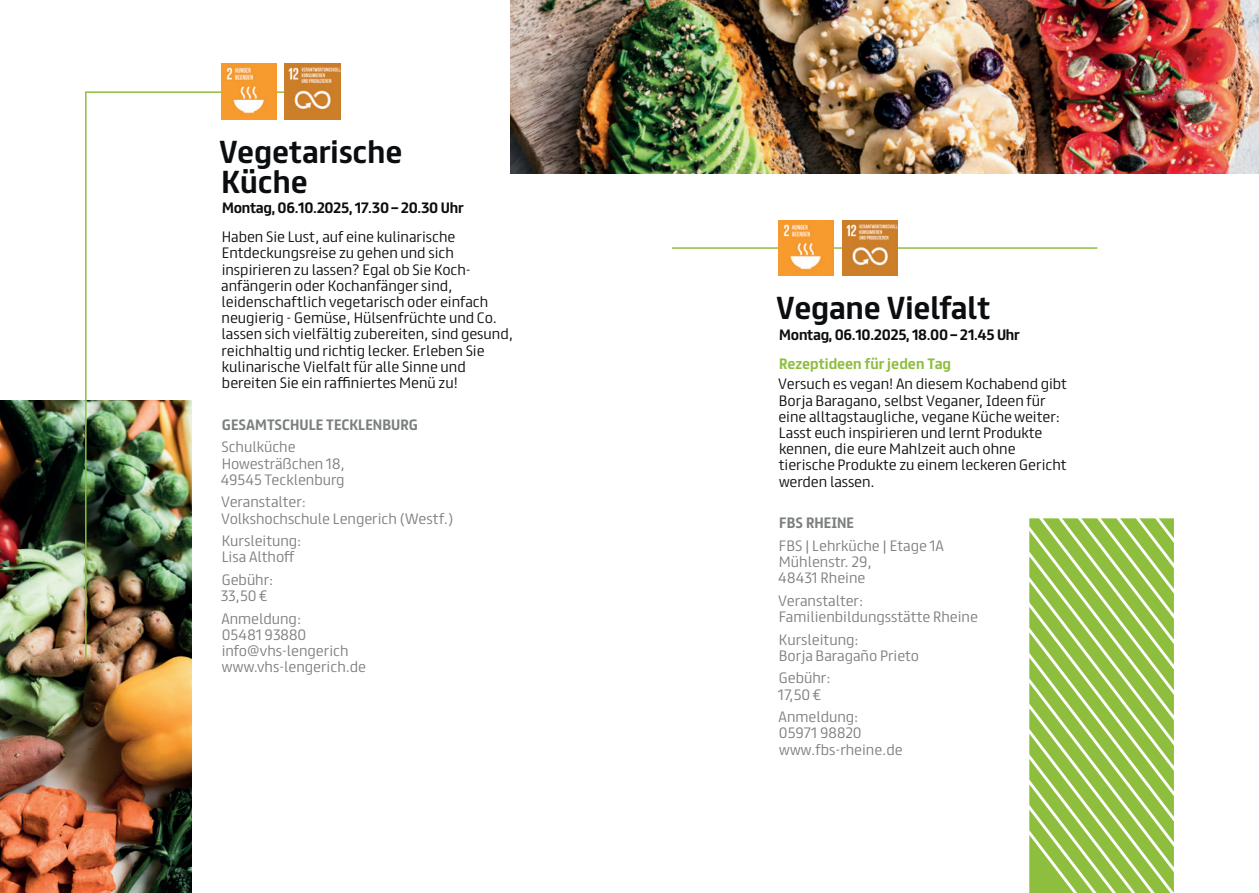
<style>
.page{position:relative;width:1259px;height:893px;background:#fff}
.page>*{position:absolute;margin:0;border:0;box-sizing:border-box;transform-origin:0 0}
.t1{font:700 28.5px/30px "FS Truman";color:#0b0e10}
.t2{font:300 13.5px/16.2px "FS Truman";color:#0b0e10}
.t3{font:300 13.5px/16.2px "FS Truman";color:#7c7f80}
.t4{font:700 13.5px "FS Truman";letter-spacing:-.02em;color:#0b0e10}
.t5{font:700 13.5px "FS Truman";color:#7c7f80}
.t6{font:700 13.5px "FS Truman";color:#8dbe3e}
</style>
<div class="page">
<hr style="left:672px;top:247px;width:425px;height:2px;background:#8dbe3e">
<img style="left:778px;top:220px;width:55px;height:56px">
<img style="left:842px;top:220px;width:55px;height:56px">
<svg style="left:1029px;top:518px;width:145px;height:375px;background:#a2ca61"></svg>
<img style="left:510px;top:0;width:749px;height:173px">
<img style="left:0;top:401px;width:191px;height:492px">
<img style="left:84px;top:91px;width:232px;height:572px">
<img style="left:221px;top:64px;width:55px;height:55px">
<img style="left:285px;top:64px;width:55px;height:55px">
<h1 class="t1" style="left:219px;top:134px;width:185px">Vegetarische<br>Küche</h1>
<p class="t4" style="left:222px;top:196px;width:243px">Montag, 06.10.2025, 17.30 – 20.30 Uhr</p>
<p class="t2" style="left:221px;top:228px;width:294px">Haben Sie Lust, auf eine kulinarische Entdeckungsreise zu gehen und sich inspirieren zu lassen? Egal ob Sie Koch&shy;anfängerin oder Kochanfänger sind, leidenschaftlich vegetarisch oder einfach neugierig - Gemüse, Hülsenfrüchte und Co. lassen sich vielfältig zubereiten, sind gesund, reichhaltig und richtig lecker. Erleben Sie kulinarische Vielfalt für alle Sinne und bereiten Sie ein raffiniertes Menü zu!</p>
<p class="t5" style="left:222px;top:413px;width:197px">GESAMTSCHULE TECKLENBURG</p>
<p class="t3" style="left:221px;top:438px;width:126px">Schulküche<br>Howesträßchen 18,<br>49545 Tecklenburg</p>
<p class="t3" style="left:221px;top:493px;width:234px">Veranstalter:<br>Volkshochschule Lengerich (Westf.)</p>
<p class="t3" style="left:222px;top:532px;width:81px">Kursleitung:<br>Lisa Althoff</p>
<p class="t3" style="left:221px;top:570px;width:54px">Gebühr:<br>33,50€</p>
<p class="t3" style="left:221px;top:609px;width:146px">Anmeldung:<br>05481 93880 info@vhs-lengerich www.vhs-lengerich.de</p>
<h1 class="t1" style="left:776px;top:291px;width:215px">Vegane Vielfalt</h1>
<p class="t4" style="left:779px;top:323px;width:242px">Montag, 06.10.2025, 18.00 – 21.45 Uhr</p>
<p class="t6" style="left:779px;top:352px;width:173px">Rezeptideen für jeden Tag</p>
<p class="t2" style="left:778px;top:375px;width:290px">Versuch es vegan! An diesem Kochabend gibt Borja Baragano, selbst Veganer, Ideen für eine alltagstaugliche, vegane Küche weiter:<br>Lasst euch inspirieren und lernt Produkte kennen, die eure Mahlzeit auch ohne tierische Produkte zu einem leckeren Gericht werden lassen.</p>
<p class="t5" style="left:779px;top:511px;width:76px">FBS RHEINE</p>
<p class="t3" style="left:778px;top:536px;width:168px">FBS | Lehrküche | Etage 1A<br>Mühlenstr. 29,<br>48431 Rheine</p>
<p class="t3" style="left:778px;top:591px;width:201px">Veranstalter:<br>Familienbildungsstätte Rheine</p>
<p class="t3" style="left:779px;top:630px;width:142px">Kursleitung:<br>Borja Baragaño Prieto</p>
<p class="t3" style="left:778px;top:669px;width:54px">Gebühr:<br>17,50€</p>
<p class="t3" style="left:778px;top:708px;width:126px">Anmeldung:<br>05971 98820 www.fbs-rheine.de</p>
</div>
